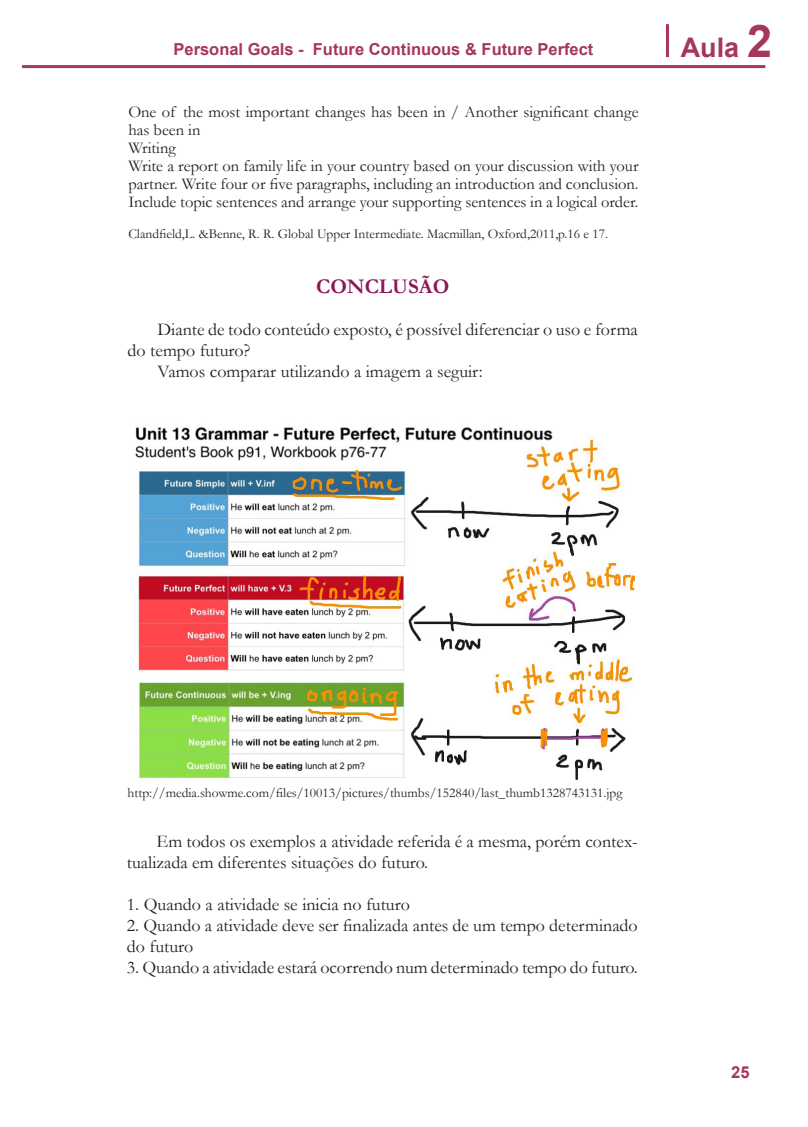
<style>
.page{position:relative;width:808px;height:1127px;background:#fff}
.page>*{position:absolute;margin:0;border:0;box-sizing:border-box;transform-origin:0 0}
.t1{font:700 27px "Arial";color:#a5365d}
.A_-_Entretitulos{font:700 21px "Garamond";color:#8d1859}
.A_-_Texto{font:18px/21px "Garamond";color:#231f20}
.A_-_Texto-2{font:16.5px/18px "Garamond";color:#231f20}
.t2{font:700 16.5px "Arial";color:#a5365d}
.A_-_Legenda{font:13.5px "Garamond";color:#231f20}
.s1{font-size:45px}
</style>
<div class="page">
<hr style="left:666px;top:24px;width:3px;height:33px;background:#a5365d">
<hr style="left:22px;top:65px;width:743px;height:3px;background:#a5365d">
<img style="left:135px;top:427px;width:499px;height:353px">
<p class="t2" style="left:173px;top:38px;width:421px">Personal Goals - Future Continuous &amp; Future Perfect</p>
<p class="A_-_Texto-2" style="left:128px;top:102px;width:512px">One of the most important changes has been in / Another significant change has been in</p>
<p class="A_-_Texto-2" style="left:128px;top:138px;width:49px">Writing</p>
<p class="A_-_Texto-2" style="left:128px;top:156px;width:512px;text-align:justify">Write a report on family life in your country based on your discussion with your partner. Write four or five paragraphs, including an introduction and conclusion.<br>Include topic sentences and arrange your supporting sentences in a logical order.</p>
<p class="A_-_Legenda" style="left:128px;top:224px;width:481px">Clandfield,L. &amp;Benne, R. R. Global Upper Intermediate. Macmillan, Oxford,2011,p.16 e 17.</p>
<p class="A_-_Entretitulos" style="left:316px;top:272px;width:135px">CONCLUSÃO</p>
<p class="A_-_Texto" style="left:128px;top:318px;width:512px;text-indent:30px">Diante de todo conteúdo exposto, é possível diferenciar o uso e forma do tempo futuro?</p>
<p class="A_-_Texto" style="left:157px;top:360px;width:327px">Vamos comparar utilizando a imagem a seguir:</p>
<h1 class="t1" style="left:681px;top:29px;width:93px">Aula <span class="s1">2</span></h1>
<p class="A_-_Legenda" style="left:128px;top:783px;width:496px">http://media.showme.com/files/10013/pictures/thumbs/152840/last_thumb1328743131.jpg</p>
<p class="A_-_Texto" style="left:127px;top:831px;width:512px;text-indent:30px">Em todos os exemplos a atividade referida é a mesma, porém contex&shy;tualizada em diferentes situações do futuro.</p>
<p class="A_-_Texto" style="left:127px;top:894px;width:285px">1. Quando a atividade se inicia no futuro</p>
<p class="A_-_Texto" style="left:127px;top:915px;width:512px">2. Quando a atividade deve ser finalizada antes de um tempo determinado do futuro</p>
<p class="A_-_Texto" style="left:127px;top:957px;width:512px">3. Quando a atividade estará ocorrendo num determinado tempo do futuro.</p>
<p class="t2" style="left:731px;top:1061px;width:20px">25</p>
</div>
